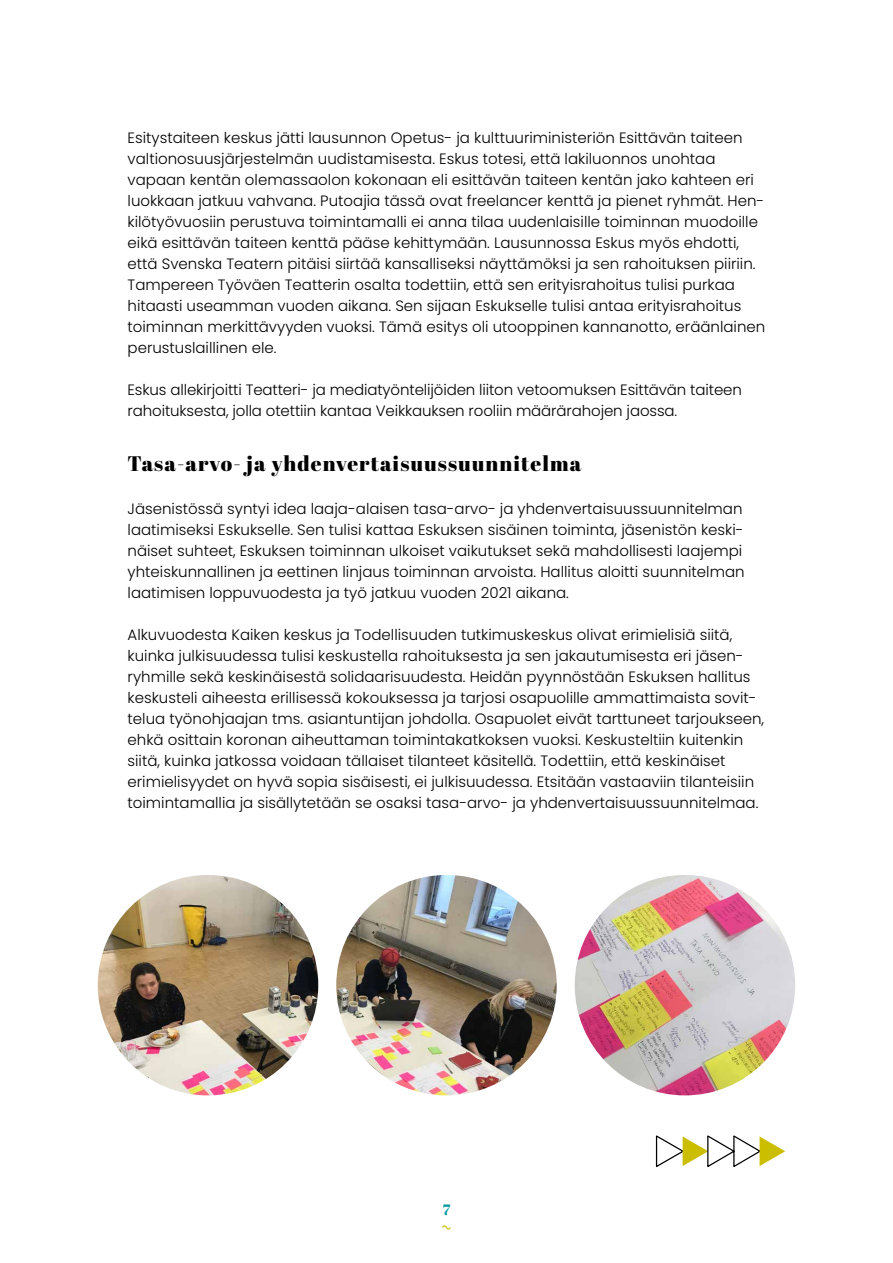
<style>
.page{position:relative;width:893px;height:1263px;background:#fff}
.page>*{position:absolute;margin:0;border:0;box-sizing:border-box;transform-origin:0 0}
.t1{font:21px "Abril Fatface";letter-spacing:.05em;color:#000}
.t2{font:300 15px/21px "Poppins";color:#000}
.t3{font:15px "Abril Fatface";color:#0099a1}
</style>
<div class="page">
<svg style="left:442px;top:1225px;width:9px;height:5px"></svg>
<img style="left:98px;top:875px;width:220px;height:220px;border-radius:110px">
<img style="left:336px;top:875px;width:221px;height:220px;border-radius:110px">
<img style="left:575px;top:875px;width:220px;height:220px;border-radius:110px">
<svg style="left:655px;top:1135px;width:130px;height:32px"></svg>
<p class="t2" style="left:128px;top:128px;width:639px">Esitystaiteen keskus jätti lausunnon Opetus- ja kulttuuriministeriön Esittävän taiteen valtionosuusjärjestelmän uudistamisesta. Eskus totesi, että lakiluonnos unohtaa vapaan kentän olemassaolon kokonaan eli esittävän taiteen kentän jako kahteen eri luokkaan jatkuu vahvana. Putoajia tässä ovat freelancer kenttä ja pienet ryhmät. Hen&shy;kilötyövuosiin perustuva toimintamalli ei anna tilaa uudenlaisille toiminnan muodoille eikä esittävän taiteen kenttä pääse kehittymään. Lausunnossa Eskus myös ehdotti, että Svenska Teatern pitäisi siirtää kansalliseksi näyttämöksi ja sen rahoituksen piiriin.<br>Tampereen Työväen Teatterin osalta todettiin, että sen erityisrahoitus tulisi purkaa hitaasti useamman vuoden aikana. Sen sijaan Eskukselle tulisi antaa erityisrahoitus toiminnan merkittävyyden vuoksi. Tämä esitys oli utooppinen kannanotto, eräänlainen perustuslaillinen ele.</p>
<p class="t2" style="left:128px;top:380px;width:616px">Eskus allekirjoitti Teatteri- ja mediatyöntelijöiden liiton vetoomuksen Esittävän taiteen rahoituksesta, jolla otettiin kantaa Veikkauksen rooliin määrärahojen jaossa.</p>
<h1 class="t1" style="left:128px;top:452px;width:455px">Tasa-arvo- ja yhdenvertaisuussuunnitelma</h1>
<p class="t2" style="left:128px;top:498px;width:619px">Jäsenistössä syntyi idea laaja-alaisen tasa-arvo- ja yhdenvertaisuussuunnitelman laatimiseksi Eskukselle. Sen tulisi kattaa Eskuksen sisäinen toiminta, jäsenistön keski&shy;näiset suhteet, Eskuksen toiminnan ulkoiset vaikutukset sekä mahdollisesti laajempi yhteiskunnallinen ja eettinen linjaus toiminnan arvoista. Hallitus aloitti suunnitelman laatimisen loppuvuodesta ja työ jatkuu vuoden 2021 aikana.</p>
<p class="t2" style="left:128px;top:624px;width:638px">Alkuvuodesta Kaiken keskus ja Todellisuuden tutkimuskeskus olivat erimielisiä siitä, kuinka julkisuudessa tulisi keskustella rahoituksesta ja sen jakautumisesta eri jäsen&shy;ryhmille sekä keskinäisestä solidaarisuudesta. Heidän pyynnöstään Eskuksen hallitus keskusteli aiheesta erillisessä kokouksessa ja tarjosi osapuolille ammattimaista sovit&shy;telua työnohjaajan tms. asiantuntijan johdolla. Osapuolet eivät tarttuneet tarjoukseen, ehkä osittain koronan aiheuttaman toimintakatkoksen vuoksi. Keskusteltiin kuitenkin siitä, kuinka jatkossa voidaan tällaiset tilanteet käsitellä. Todettiin, että keskinäiset erimielisyydet on hyvä sopia sisäisesti, ei julkisuudessa. Etsitään vastaaviin tilanteisiin toimintamallia ja sisällytetään se osaksi tasa-arvo- ja yhdenvertaisuussuunnitelmaa.</p>
<p class="t3" style="left:443px;top:1201px;width:9px">7</p>
</div>
